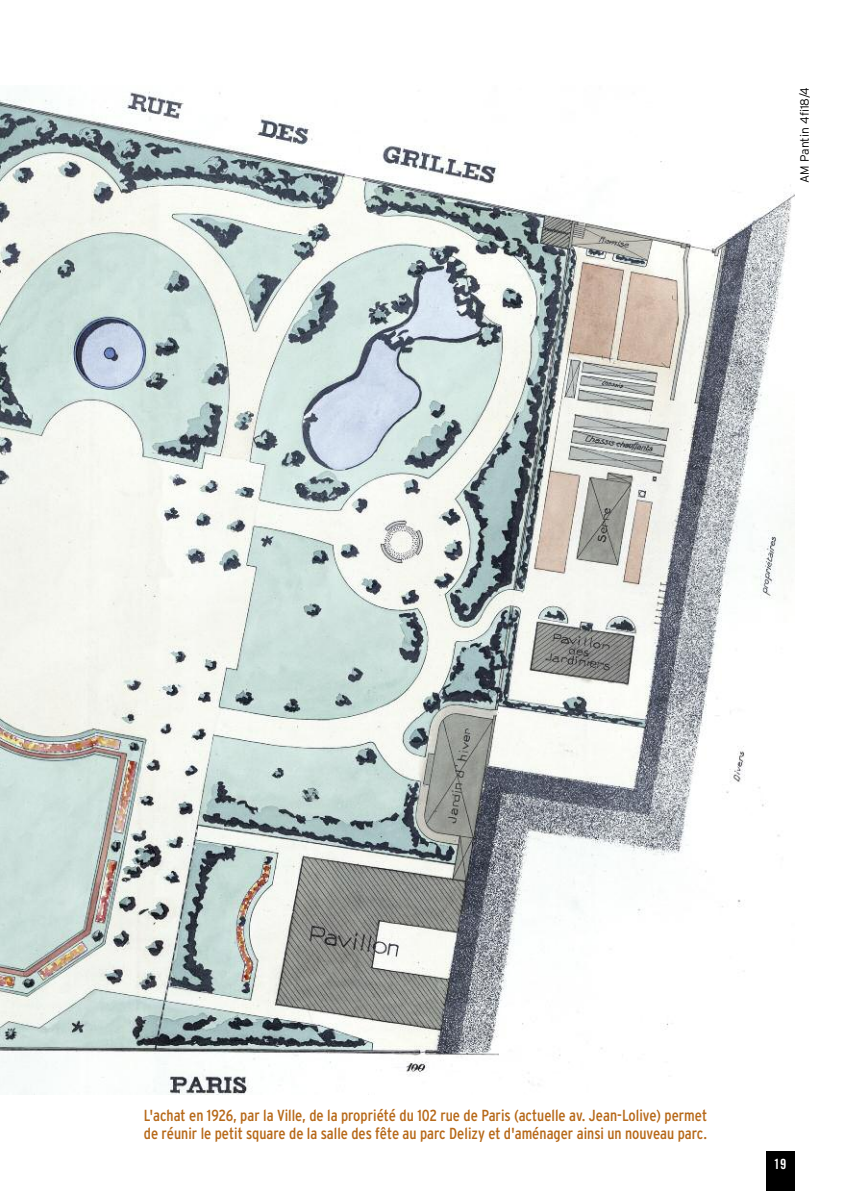
<style>
.page{position:relative;width:851px;height:1191px;background:#fff}
.page>*{position:absolute;margin:0;border:0;box-sizing:border-box;transform-origin:0 0}
.t1{font:condensed 16px/18px "Interstate";color:#b76919}
.t2{font:14px "Trade Gothic Bold Cond Twenty";color:#fff}
.t3{font:300 12px "Interstate";color:#000}
</style>
<div class="page">
<img style="left:0;top:91px;width:794px;height:1003px">
<div style="left:765px;top:1151px;width:29px;height:40px;background:#000"></div>
<p class="t3" style="left:797px;top:183px;width:97px;rotate:-90deg">AM Pantin 4fi18/4</p>
<p class="t1" style="left:144px;top:1106px;width:564px">L'achat en 1926, par la Ville, de la propriété du 102 rue de Paris (actuelle av. Jean-Lolive) permet de réunir le petit square de la salle des fête au parc Delizy et d'aménager ainsi un nouveau parc.</p>
<p class="t2" style="left:773px;top:1159px;width:14px">19</p>
</div>
